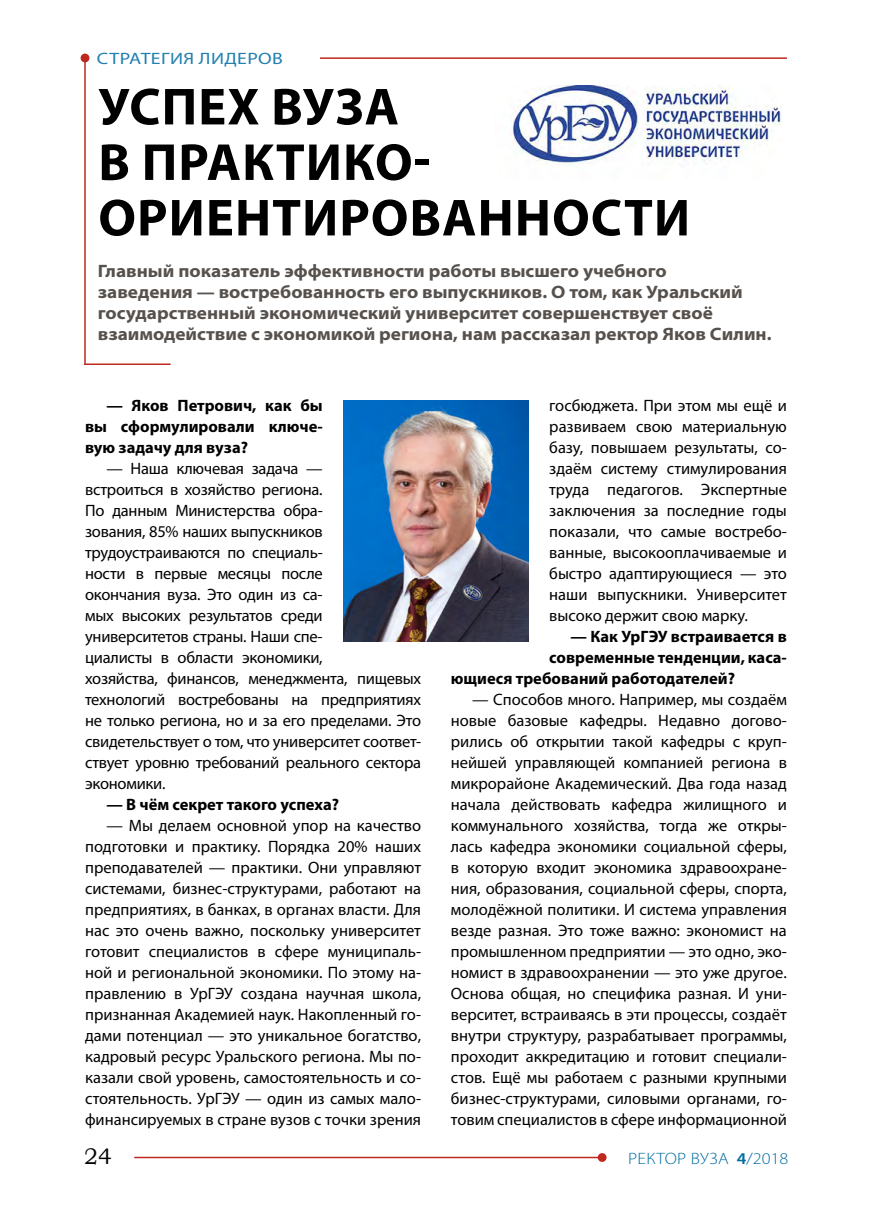
<style>
.page{position:relative;width:872px;height:1212px;background:#fff}
.page>*{position:absolute;margin:0;border:0;box-sizing:border-box;transform-origin:0 0}
.t1{font:700 52.5px/55.5px "Myriad Pro";letter-spacing:.02em;color:#000}
.t2{font:22.5px "Bookman Old Style";color:#000}
.t3{font:700 semi-expanded 18px/21px "Myriad Pro";color:#57514d}
.t4{font:16.5px/21px "Myriad Pro";letter-spacing:-.015em;color:#000;text-align:justify}
.t5{font:700 16.5px/21px "Myriad Pro";color:#000;text-align:justify}
.t6{font:300 16.5px "Myriad Pro";letter-spacing:.02em;color:#006ca1;scale:1.1 1}
.t7{font:16.5px "Myriad Pro";letter-spacing:.02em;color:#2280b0;scale:1.2 1}
.s1{font-weight:600}
</style>
<div class="page">
<div style="left:81px;top:54px;width:8px;height:8px;background:#bf281e;border-radius:50%"></div>
<hr style="left:201px;top:57px;width:586px;height:2px;background:#bf281e">
<div style="left:598px;top:1153px;width:8px;height:9px;background:#bf281e;border-radius:50%"></div>
<hr style="left:134px;top:1157px;width:471px;height:1px;background:#bf281e">
<div style="left:97px;top:52px;width:222px;height:19px;background:#fff"></div>
<hr style="left:84px;top:59px;width:2px;height:306px;background:#bf281e">
<hr style="left:84px;top:363px;width:87px;height:2px;background:#bf281e">
<img style="left:344px;top:401px;width:184px;height:241px">
<img style="left:512px;top:85px;width:269px;height:80px">
<p class="t7" style="left:97px;top:49px;width:156px">СТРАТЕГИЯ ЛИДЕРОВ</p>
<h1 class="t1" style="left:98px;top:77px;width:593px">УСПЕХ ВУЗА<br>В ПРАКТИКО-<br>ОРИЕНТИРОВАННОСТИ</h1>
<p class="t3" style="left:98px;top:261px;width:675px">Главный показатель эффективности работы высшего учебного<br>заведения — востребованность его выпускников. О том, как Уральский государственный экономический университет совершенствует своё взаимодействие с экономикой региона, нам рассказал ректор Яков Силин.</p>
<p class="t5" style="left:85px;top:394px;width:239px;text-indent:21px">— Яков Петрович, как бы вы сформулировали ключе&shy;вую задачу для вуза?</p>
<p class="t4" style="left:85px;top:458px;width:337px;text-align:left;text-indent:21px">— Наша ключевая задача —<br>встроиться в хозяйство региона.<br>По данным Министерства обра-<br>зования, 85% наших выпускников трудоустраиваются по специаль-<br>ности в первые месяцы после<br>окончания вуза. Это один из са-<br>мых высоких результатов среди университетов страны. Наши спе-<br>циалисты в области экономики,<br>хозяйства, финансов, менеджмента, пищевых технологий востребованы на предприятиях не только региона, но и за его пределами. Это свидетельствует о том, что университет соответ&shy;ствует уровню требований реального сектора экономики.</p>
<p class="t5" style="left:106px;top:793px;width:234px">— В чём секрет такого успеха?</p>
<p class="t4" style="left:85px;top:815px;width:337px;text-indent:21px">— Мы делаем основной упор на качество подготовки и практику. Порядка 20% наших преподавателей — практики. Они управляют системами, бизнес-структурами, работают на предприятиях, в банках, в органах власти. Для нас это очень важно, поскольку университет готовит специалистов в сфере муниципаль&shy;ной и региональной экономики. По этому на&shy;правлению в УрГЭУ создана научная школа, признанная Академией наук. Накопленный го&shy;дами потенциал — это уникальное богатство, кадровый ресурс Уральского региона. Мы по&shy;казали свой уровень, самостоятельность и со&shy;стоятельность. УрГЭУ — один из самых мало&shy;финансируемых в стране вузов с точки зрения</p>
<p class="t4" style="left:549px;top:395px;width:239px">госбюджета. При этом мы ещё и развиваем свою материальную базу, повышаем результаты, со&shy;здаём систему стимулирования труда педагогов. Экспертные заключения за последние годы показали, что самые востребо&shy;ванные, высокооплачиваемые и быстро адаптирующиеся — это наши выпускники. Университет высоко держит свою марку.</p>
<p class="t5" style="left:570px;top:626px;width:218px">— Как УрГЭУ встраивается в</p>
<p class="t5" style="left:549px;top:647px;width:239px">современные тенденции, каса-</p>
<p class="t5" style="left:451px;top:668px;width:286px">ющиеся требований работодателей?</p>
<p class="t4" style="left:451px;top:689px;width:337px;text-indent:21px">— Способов много. Например, мы создаём новые базовые кафедры. Недавно догово&shy;рились об открытии такой кафедры с круп&shy;нейшей управляющей компанией региона в микрорайоне Академический. Два года назад начала действовать кафедра жилищного и коммунального хозяйства, тогда же откры&shy;лась кафедра экономики социальной сферы, в которую входит экономика здравоохране&shy;ния, образования, социальной сферы, спорта, молодёжной политики. И система управления везде разная. Это тоже важно: экономист на промышленном предприятии — это одно, эко&shy;номист в здравоохранении — это уже другое.<br>Основа общая, но специфика разная. И уни&shy;верситет, встраиваясь в эти процессы, создаёт внутри структуру, разрабатывает программы, проходит аккредитацию и готовит специали&shy;стов. Ещё мы работаем с разными крупными бизнес-структурами, силовыми органами, го&shy;товим специалистов в сфере информационной</p>
<h2 class="t2" style="left:84px;top:1142px;width:29px">24</h2>
<p class="t6" style="left:628px;top:1148px;width:147px">РЕКТОР ВУЗА <span class="s1">4</span>/2018</p>
</div>
